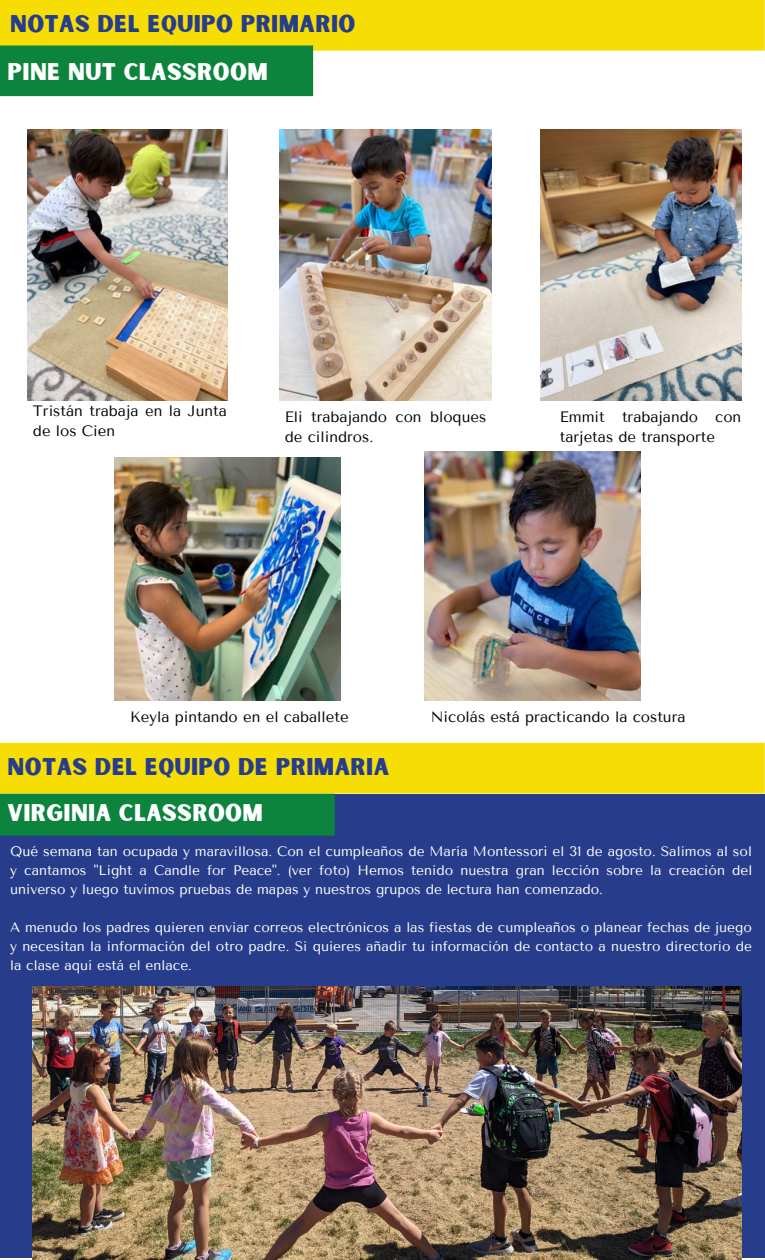
<style>
.page{position:relative;width:765px;height:1260px;background:#fff}
.page>*{position:absolute;margin:0;border:0;box-sizing:border-box;transform-origin:0 0}
.t1{font:23.12px "Sunborn Sans One";letter-spacing:.015em;color:#273d8b}
.t2{font:23.12px "Sunborn Sans One";letter-spacing:.015em;color:#fff}
.t3{font:15px/20.6px "Tenor Sans";color:#000}
.t4{font:13.75px/19px "Tenor Sans";color:#fff;text-align:justify}
</style>
<div class="page">
<div style="left:0;top:0;width:765px;height:51px;background:#f6de05"></div>
<div style="left:0;top:46px;width:313px;height:50px;background:#0d843d"></div>
<div style="left:0;top:794px;width:765px;height:464px;background:#273d8b"></div>
<div style="left:0;top:793px;width:335px;height:43px;background:#0d843d"></div>
<img style="left:279px;top:130px;width:213px;height:270px">
<img style="left:424px;top:452px;width:217px;height:248px">
<img style="left:114px;top:458px;width:226px;height:242px">
<img style="left:28px;top:130px;width:199px;height:270px">
<img style="left:540px;top:130px;width:202px;height:270px">
<div style="left:0;top:743px;width:765px;height:50px;background:#f6de05"></div>
<img style="left:33px;top:987px;width:709px;height:273px">
<h1 class="t1" style="left:10px;top:9px;width:347px">NOTAS DEL EQUIPO PRIMARIO</h1>
<h1 class="t2" style="left:8px;top:57px;width:262px">PINE NUT CLASSROOM</h1>
<p class="t3" style="left:33px;top:401px;width:195px">Tristán trabaja en la Junta de los Cien</p>
<p class="t3" style="left:285px;top:406px;width:203px">Eli trabajando con bloques de cilindros.</p>
<p class="t3" style="left:560px;top:406px;width:183px">Emmit trabajando con tarjetas de transporte</p>
<p class="t3" style="left:130px;top:706px;width:220px">Keyla pintando en el caballete</p>
<p class="t3" style="left:431px;top:706px;width:256px">Nicolás está practicando la costura</p>
<h1 class="t1" style="left:8px;top:752px;width:383px">NOTAS DEL EQUIPO DE PRIMARIA</h1>
<h1 class="t2" style="left:8px;top:798px;width:257px">VIRGINIA CLASSROOM</h1>
<p class="t4" style="left:10px;top:841px;width:744px">Qué semana tan ocupada y maravillosa. Con el cumpleaños de María Montessori el 31 de agosto. Salimos al sol y cantamos "Light a Candle for Peace". (ver foto) Hemos tenido nuestra gran lección sobre la creación del universo y luego tuvimos pruebas de mapas y nuestros grupos de lectura han comenzado.</p>
<p class="t4" style="left:10px;top:917px;width:744px">A menudo los padres quieren enviar correos electrónicos a las fiestas de cumpleaños o planear fechas de juego y necesitan la información del otro padre. Si quieres añadir tu información de contacto a nuestro directorio de la clase aquí está el enlace.</p>
</div>
